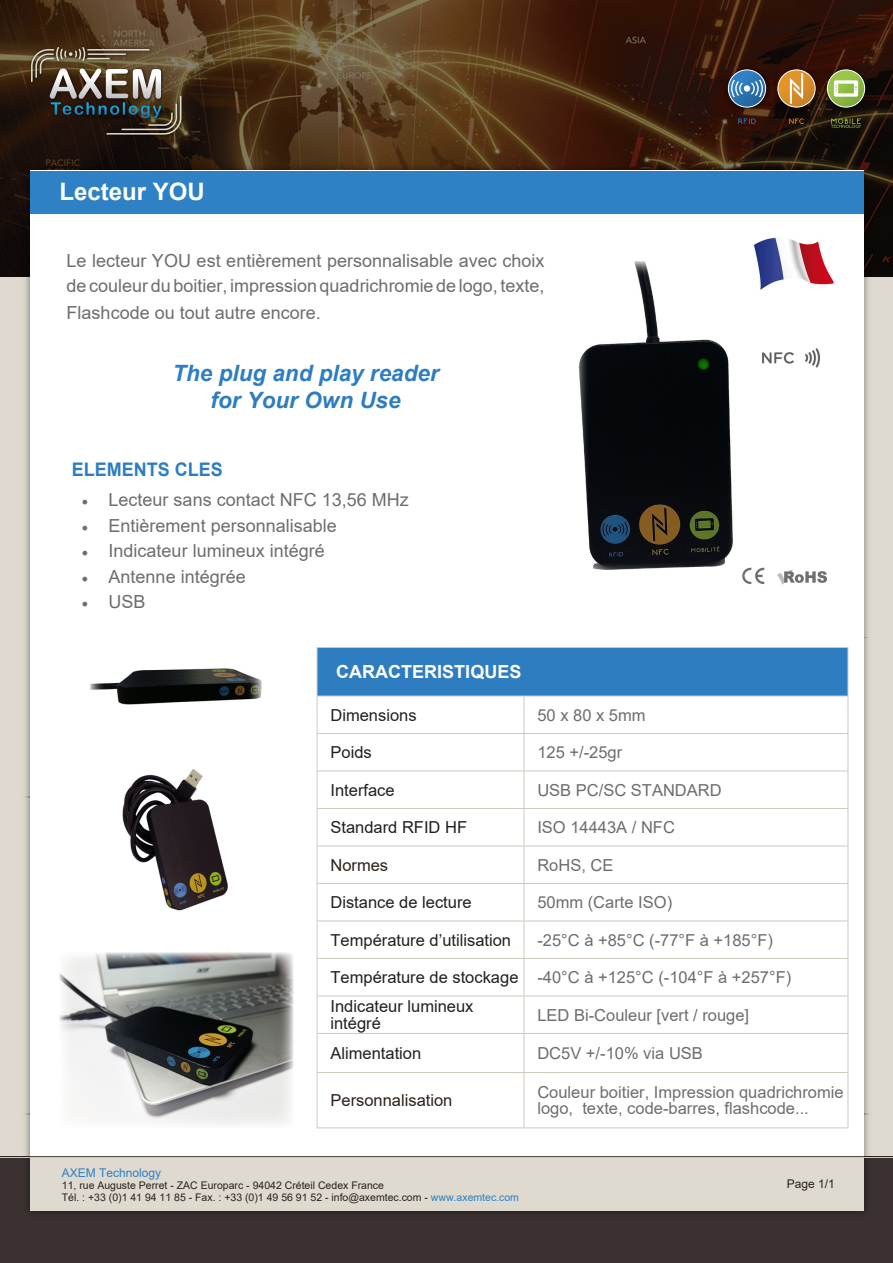
<style>
.page{position:relative;width:893px;height:1263px;background:#dedacf}
.page>*{position:absolute;margin:0;border:0;box-sizing:border-box;transform-origin:0 0}
.t1{font:700 24px "Arial";color:#fff}
.Paragraphe_texte_def{font:italic 700 22.5px "Arial";color:#2e7dc1}
.t2{font:700 18.75px "Arial";color:#2e7dc1;scale:.96 1}
.Paragraphe_texte_def-2{font:18px/26.2px "Arial";color:#6c6d70;text-align:justify}
.Paragraphe_texte_def-3{font:700 18px "Arial";color:#fff}
.Paragraphe_texte_def-4{font:16.5px "Arial";color:#6c6d70}
.Paragraphe_texte_def-5{font:16.5px "Arial";color:#231f20}
.Paragraphe_texte_def-6{font:16.5px "Arial";color:#2c201c}
.t3{font:12px "Arial";color:#2e81c4}
.t4{font:12px "Arial";color:#2c201c}
.t5{font:10.5px "Arial";color:#2c201c}
.s1{font-family:"Minion Pro"}
.s2{color:#2e81c4}
</style>
<div class="page">
<div style="left:0;top:1157px;width:893px;height:106px;background:#3a3130"></div>
<svg style="left:0;top:0;width:893px;height:276px;background:#432915"></svg>
<img style="left:28px;top:44px;width:158px;height:94px">
<svg style="left:31px;top:47px;width:150px;height:88px;background:#5b5244"></svg>
<img style="left:21px;top:162px;width:638px;height:316px">
<img style="left:659px;top:162px;width:213px;height:952px">
<img style="left:24px;top:478px;width:6px;height:636px">
<img style="left:24px;top:1114px;width:846px;height:98px">
<div style="left:30px;top:171px;width:833px;height:1040px;background:#fff"></div>
<div style="left:30px;top:1157px;width:833px;height:54px;background:#dedacf"></div>
<hr style="left:0;top:1157px;width:893px;height:1px;background:#fff">
<hr style="left:0;top:1156px;width:893px;height:1px;background:#291f1e">
<div style="left:30px;top:171px;width:833px;height:42px;background:#2e81c4"></div>
<img style="left:719px;top:61px;width:50px;height:56px">
<svg style="left:728px;top:69px;width:38px;height:39px"></svg>
<svg style="left:738px;top:118px;width:18px;height:6px"></svg>
<img style="left:775px;top:61px;width:43px;height:56px">
<img style="left:769px;top:61px;width:6px;height:56px">
<svg style="left:777px;top:69px;width:39px;height:39px;background:#b28044"></svg>
<svg style="left:789px;top:119px;width:15px;height:5px"></svg>
<img style="left:825px;top:61px;width:48px;height:56px">
<img style="left:818px;top:61px;width:7px;height:56px">
<svg style="left:827px;top:69px;width:38px;height:39px"></svg>
<svg style="left:831px;top:119px;width:30px;height:9px"></svg>
<img style="left:122px;top:769px;width:106px;height:142px">
<img style="left:90px;top:668px;width:172px;height:37px">
<img style="left:60px;top:952px;width:233px;height:173px">
<img style="left:754px;top:237px;width:80px;height:53px">
<img style="left:743px;top:567px;width:22px;height:18px">
<img style="left:777px;top:570px;width:50px;height:15px">
<img style="left:762px;top:348px;width:57px;height:20px">
<img style="left:578px;top:261px;width:166px;height:317px">
<div style="left:696px;top:357px;width:14px;height:14px;background:#231f20;opacity:.6"></div>
<div style="left:317px;top:647px;width:531px;height:49px;background:#2e7dc1"></div>
<hr style="left:317px;top:696px;width:207px;height:1px;background:#cfc9bf">
<hr style="left:848px;top:696px;width:1px;height:37px;background:#cfc9bf">
<hr style="left:317px;top:733px;width:207px;height:1px;background:#cfc9bf">
<hr style="left:524px;top:733px;width:324px;height:1px;background:#cfc9bf">
<hr style="left:524px;top:734px;width:1px;height:37px;background:#cfc9bf">
<hr style="left:848px;top:734px;width:1px;height:37px;background:#cfc9bf">
<hr style="left:317px;top:771px;width:207px;height:1px;background:#cfc9bf">
<hr style="left:524px;top:771px;width:324px;height:1px;background:#cfc9bf">
<hr style="left:848px;top:771px;width:1px;height:37px;background:#cfc9bf">
<hr style="left:317px;top:808px;width:207px;height:1px;background:#cfc9bf">
<hr style="left:524px;top:808px;width:324px;height:1px;background:#cfc9bf">
<hr style="left:524px;top:809px;width:1px;height:37px;background:#cfc9bf">
<hr style="left:848px;top:809px;width:1px;height:37px;background:#cfc9bf">
<hr style="left:317px;top:846px;width:207px;height:1px;background:#cfc9bf">
<hr style="left:524px;top:846px;width:324px;height:1px;background:#cfc9bf">
<hr style="left:524px;top:846px;width:1px;height:37px;background:#cfc9bf">
<hr style="left:848px;top:846px;width:1px;height:37px;background:#cfc9bf">
<hr style="left:317px;top:883px;width:207px;height:1px;background:#cfc9bf">
<hr style="left:524px;top:883px;width:324px;height:1px;background:#cfc9bf">
<hr style="left:524px;top:884px;width:1px;height:36px;background:#cfc9bf">
<hr style="left:848px;top:884px;width:1px;height:36px;background:#cfc9bf">
<hr style="left:317px;top:920px;width:207px;height:1px;background:#cfc9bf">
<hr style="left:524px;top:920px;width:324px;height:1px;background:#cfc9bf">
<hr style="left:524px;top:921px;width:1px;height:37px;background:#cfc9bf">
<hr style="left:848px;top:921px;width:1px;height:37px;background:#cfc9bf">
<hr style="left:317px;top:958px;width:207px;height:1px;background:#cfc9bf">
<hr style="left:524px;top:958px;width:324px;height:1px;background:#cfc9bf">
<hr style="left:524px;top:959px;width:1px;height:36px;background:#cfc9bf">
<hr style="left:848px;top:959px;width:1px;height:36px;background:#cfc9bf">
<hr style="left:317px;top:995px;width:207px;height:1px;background:#cfc9bf">
<hr style="left:524px;top:995px;width:324px;height:1px;background:#cfc9bf">
<hr style="left:524px;top:996px;width:1px;height:37px;background:#cfc9bf">
<hr style="left:848px;top:996px;width:1px;height:37px;background:#cfc9bf">
<hr style="left:317px;top:1033px;width:207px;height:1px;background:#cfc9bf">
<hr style="left:524px;top:1033px;width:324px;height:1px;background:#cfc9bf">
<hr style="left:524px;top:1034px;width:1px;height:38px;background:#cfc9bf">
<hr style="left:848px;top:1034px;width:1px;height:38px;background:#cfc9bf">
<hr style="left:317px;top:1072px;width:207px;height:1px;background:#cfc9bf">
<hr style="left:524px;top:1072px;width:324px;height:1px;background:#cfc9bf">
<hr style="left:524px;top:1073px;width:1px;height:54px;background:#cfc9bf">
<hr style="left:848px;top:1073px;width:1px;height:54px;background:#cfc9bf">
<hr style="left:317px;top:1127px;width:207px;height:1px;background:#cfc9bf">
<hr style="left:524px;top:1127px;width:324px;height:1px;background:#cfc9bf">
<hr style="left:317px;top:696px;width:1px;height:37px;background:#cfc9bf">
<hr style="left:317px;top:734px;width:1px;height:37px;background:#cfc9bf">
<hr style="left:317px;top:771px;width:1px;height:37px;background:#cfc9bf">
<hr style="left:317px;top:809px;width:1px;height:37px;background:#cfc9bf">
<hr style="left:317px;top:846px;width:1px;height:37px;background:#cfc9bf">
<hr style="left:317px;top:884px;width:1px;height:36px;background:#cfc9bf">
<hr style="left:317px;top:921px;width:1px;height:37px;background:#cfc9bf">
<hr style="left:317px;top:959px;width:1px;height:36px;background:#cfc9bf">
<hr style="left:317px;top:996px;width:1px;height:37px;background:#cfc9bf">
<hr style="left:317px;top:1034px;width:1px;height:38px;background:#cfc9bf">
<hr style="left:317px;top:1073px;width:1px;height:54px;background:#cfc9bf">
<hr style="left:524px;top:696px;width:324px;height:1px;background:#cfc9bf">
<hr style="left:524px;top:696px;width:1px;height:37px;background:#cfc9bf">
<hr style="left:524px;top:771px;width:1px;height:37px;background:#cfc9bf">
<hr style="left:317px;top:647px;width:207px;height:1px;background:#cfc9bf">
<hr style="left:317px;top:648px;width:1px;height:48px;background:#cfc9bf">
<hr style="left:524px;top:647px;width:324px;height:1px;background:#cfc9bf">
<hr style="left:848px;top:648px;width:1px;height:48px;background:#cfc9bf">
<p class="t1" style="left:60px;top:175px;width:147px">Lecteur YOU</p>
<p class="Paragraphe_texte_def-2" style="left:67px;top:247px;width:479px">Le lecteur YOU est entièrement personnalisable avec choix de couleur du boitier, impression quadrichromie de logo, texte, Flashcode ou tout autre encore.</p>
<p class="Paragraphe_texte_def" style="left:172px;top:358px;width:268px">The plug and play reader</p>
<p class="Paragraphe_texte_def" style="left:211px;top:385px;width:192px">for Your Own Use</p>
<p class="t2" style="left:72px;top:456px;width:159px">ELEMENTS CLES</p>
<p class="Paragraphe_texte_def-2" style="left:82px;top:487px;width:329px"><span class="s1">•</span> Lecteur sans contact NFC 13,56 MHz</p>
<p class="Paragraphe_texte_def-2" style="left:82px;top:512px;width:257px"><span class="s1">•</span> Entièrement personnalisable</p>
<p class="Paragraphe_texte_def-2" style="left:82px;top:538px;width:245px"><span class="s1">•</span> Indicateur lumineux intégré</p>
<p class="Paragraphe_texte_def-2" style="left:82px;top:563px;width:166px"><span class="s1">•</span> Antenne intégrée</p>
<p class="Paragraphe_texte_def-2" style="left:82px;top:589px;width:66px"><span class="s1">•</span> USB</p>
<p class="Paragraphe_texte_def-3" style="left:336px;top:659px;width:187px">CARACTERISTIQUES</p>
<p class="Paragraphe_texte_def-5" style="left:330px;top:704px;width:88px">Dimensions</p>
<p class="Paragraphe_texte_def-4" style="left:537px;top:704px;width:110px">50 x 80 x 5mm</p>
<p class="Paragraphe_texte_def-5" style="left:330px;top:741px;width:43px">Poids</p>
<p class="Paragraphe_texte_def-4" style="left:537px;top:741px;width:86px">125 +/-25gr</p>
<p class="Paragraphe_texte_def-5" style="left:330px;top:778px;width:66px">Interface</p>
<p class="Paragraphe_texte_def-4" style="left:537px;top:778px;width:186px">USB PC/SC STANDARD</p>
<p class="Paragraphe_texte_def-5" style="left:330px;top:816px;width:138px">Standard RFID HF</p>
<p class="Paragraphe_texte_def-4" style="left:537px;top:816px;width:139px">ISO 14443A / NFC</p>
<p class="Paragraphe_texte_def-6" style="left:330px;top:853px;width:59px">Normes</p>
<p class="Paragraphe_texte_def-4" style="left:537px;top:853px;width:78px">RoHS, CE</p>
<p class="Paragraphe_texte_def-5" style="left:330px;top:891px;width:143px">Distance de lecture</p>
<p class="Paragraphe_texte_def-4" style="left:537px;top:891px;width:136px">50mm (Carte ISO)</p>
<p class="Paragraphe_texte_def-5" style="left:330px;top:928px;width:182px">Température d’utilisation</p>
<p class="Paragraphe_texte_def-4" style="left:537px;top:928px;width:237px">-25°C à +85°C (-77°F à +185°F)</p>
<p class="Paragraphe_texte_def-5" style="left:330px;top:966px;width:190px">Température de stockage</p>
<p class="Paragraphe_texte_def-4" style="left:537px;top:966px;width:255px">-40°C à +125°C (-104°F à +257°F)</p>
<p class="Paragraphe_texte_def-5" style="left:330px;top:995px;width:145px">Indicateur lumineux</p>
<p class="Paragraphe_texte_def-5" style="left:330px;top:1012px;width:52px">intégré</p>
<p class="Paragraphe_texte_def-4" style="left:537px;top:1003px;width:213px">LED Bi-Couleur [vert / rouge]</p>
<p class="Paragraphe_texte_def-5" style="left:330px;top:1042px;width:92px">Alimentation</p>
<p class="Paragraphe_texte_def-4" style="left:537px;top:1042px;width:167px">DC5V +/-10% via USB</p>
<p class="Paragraphe_texte_def-6" style="left:330px;top:1089px;width:123px">Personnalisation</p>
<p class="Paragraphe_texte_def-4" style="left:537px;top:1081px;width:308px">Couleur boitier, Impression quadrichromie</p>
<p class="Paragraphe_texte_def-4" style="left:537px;top:1097px;width:273px">logo, texte, code-barres, flashcode...</p>
<p class="t3" style="left:62px;top:1164px;width:101px">AXEM Technology</p>
<p class="t5" style="left:62px;top:1178px;width:324px">11, rue Auguste Perret - ZAC Europarc - 94042 Créteil Cedex France</p>
<p class="t5" style="left:62px;top:1190px;width:459px">Tél. : +33 (0)1 41 94 11 85 - Fax. : +33 (0)1 49 56 91 52 - info@axemtec.com - <span class="s2">www.axemtec.com</span></p>
<p class="t4" style="left:787px;top:1175px;width:50px">Page 1/1</p>
</div>
